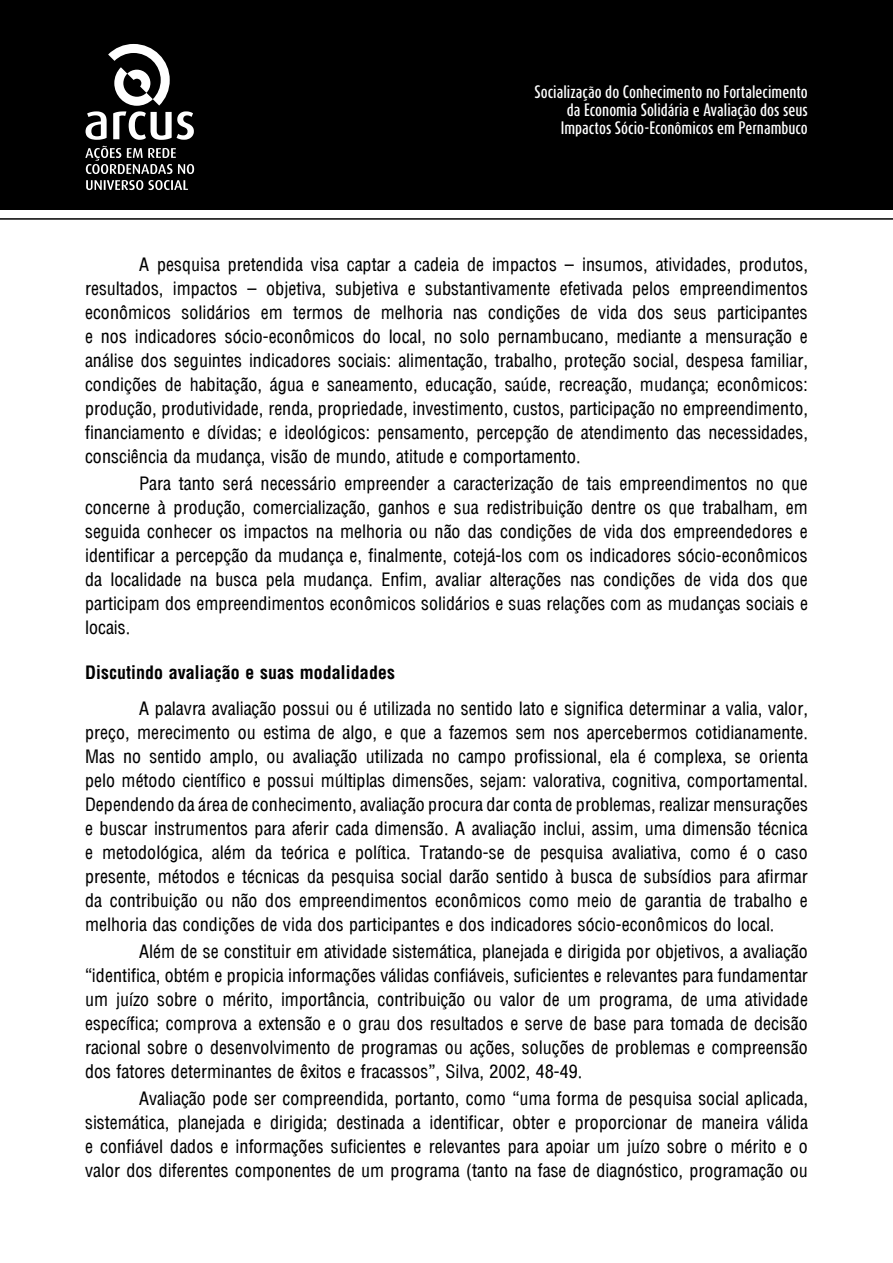
<style>
.page{position:relative;width:893px;height:1263px;background:#fff}
.page>*{position:absolute;margin:0;border:0;box-sizing:border-box;transform-origin:0 0}
.t1{font:18px/24px "Arena Condensed";color:#000;text-align:justify}
.t2{font:700 condensed 18px "Arena";color:#000}
.t3{font:500 15px/18px "Dax Compact";color:#fff;text-align:right}
</style>
<div class="page">
<div style="left:0;top:0;width:893px;height:210px;background:#000"></div>
<hr style="left:0;top:218px;width:893px;height:2px;background:#000">
<svg style="left:86px;top:44px;width:108px;height:96px"></svg>
<svg style="left:85px;top:146px;width:109px;height:44px"></svg>
<p class="t3" style="left:534px;top:82px;width:275px">Socialização do Conhecimento no Fortalecimento da Economia Solidária e Avaliação dos seus<br>Impactos Sócio-Econômicos em Pernambuco</p>
<p class="t1" style="left:85px;top:252px;width:724px;text-indent:54px">A pesquisa pretendida visa captar a cadeia de impactos – insumos, atividades, produtos, resultados, impactos – objetiva, subjetiva e substantivamente efetivada pelos empreendimentos econômicos solidários em termos de melhoria nas condições de vida dos seus participantes e nos indicadores sócio-econômicos do local, no solo pernambucano, mediante a mensuração e análise dos seguintes indicadores sociais: alimentação, trabalho, proteção social, despesa familiar, condições de habitação, água e saneamento, educação, saúde, recreação, mudança; econômicos: produção, produtividade, renda, propriedade, investimento, custos, participação no empreendimento, financiamento e dívidas; e ideológicos: pensamento, percepção de atendimento das necessidades, consciência da mudança, visão de mundo, atitude e comportamento.</p>
<p class="t1" style="left:85px;top:471px;width:724px;text-indent:54px">Para tanto será necessário empreender a caracterização de tais empreendimentos no que concerne à produção, comercialização, ganhos e sua redistribuição dentre os que trabalham, em seguida conhecer os impactos na melhoria ou não das condições de vida dos empreendedores e identificar a percepção da mudança e, finalmente, cotejá-los com os indicadores sócio-econômicos da localidade na busca pela mudança. Enfim, avaliar alterações nas condições de vida dos que participam dos empreendimentos econômicos solidários e suas relações com as mudanças sociais e locais.</p>
<p class="t2" style="left:85px;top:661px;width:312px">Discutindo avaliação e suas modalidades</p>
<p class="t1" style="left:85px;top:696px;width:724px;text-indent:54px">A palavra avaliação possui ou é utilizada no sentido lato e significa determinar a valia, valor, preço, merecimento ou estima de algo, e que a fazemos sem nos apercebermos cotidianamente.<br>Mas no sentido amplo, ou avaliação utilizada no campo profissional, ela é complexa, se orienta pelo método científico e possui múltiplas dimensões, sejam: valorativa, cognitiva, comportamental.<br>Dependendo da área de conhecimento, avaliação procura dar conta de problemas, realizar mensurações e buscar instrumentos para aferir cada dimensão. A avaliação inclui, assim, uma dimensão técnica e metodológica, além da teórica e política. Tratando-se de pesquisa avaliativa, como é o caso presente, métodos e técnicas da pesquisa social darão sentido à busca de subsídios para afirmar da contribuição ou não dos empreendimentos econômicos como meio de garantia de trabalho e melhoria das condições de vida dos participantes e dos indicadores sócio-econômicos do local.</p>
<p class="t1" style="left:85px;top:939px;width:724px;text-indent:54px">Além de se constituir em atividade sistemática, planejada e dirigida por objetivos, a avaliação “identifica, obtém e propicia informações válidas confiáveis, suficientes e relevantes para fundamentar um juízo sobre o mérito, importância, contribuição ou valor de um programa, de uma atividade específica; comprova a extensão e o grau dos resultados e serve de base para tomada de decisão racional sobre o desenvolvimento de programas ou ações, soluções de problemas e compreensão dos fatores determinantes de êxitos e fracassos”, Silva, 2002, 48-49.</p>
<p class="t1" style="left:85px;top:1086px;width:724px;text-indent:54px">Avaliação pode ser compreendida, portanto, como “uma forma de pesquisa social aplicada, sistemática, planejada e dirigida; destinada a identificar, obter e proporcionar de maneira válida e confiável dados e informações suficientes e relevantes para apoiar um juízo sobre o mérito e o valor dos diferentes componentes de um programa (tanto na fase de diagnóstico, programação ou</p>
</div>
